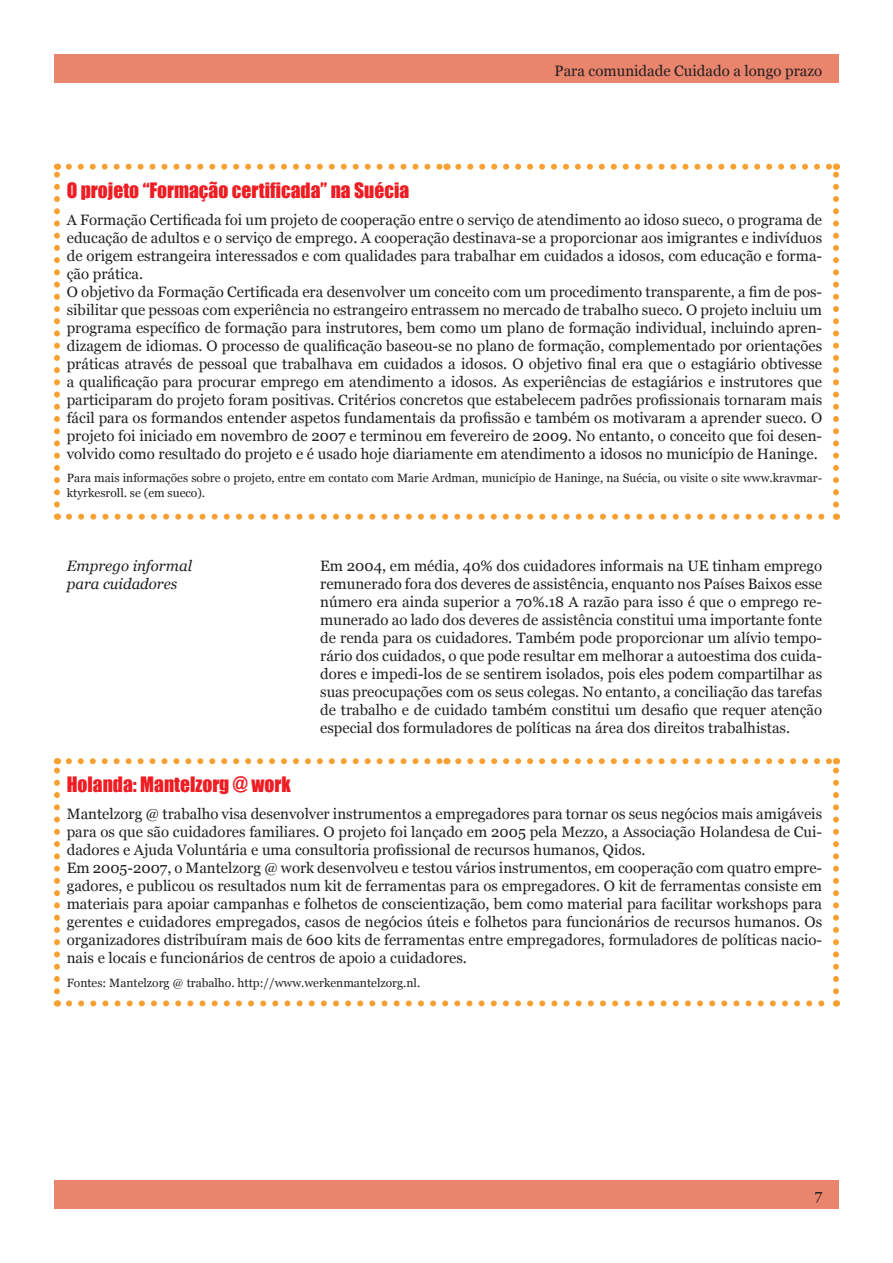
<style>
.page{position:relative;width:893px;height:1263px;background:#fff}
.page>*{position:absolute;margin:0;border:0;box-sizing:border-box;transform-origin:0 0}
.t1{font:19.5px "Impact";color:#ee1d23}
.t2{font:15px/18px "Georgia";color:#231f20;text-align:justify}
.t3{font:italic 15px "Georgia";color:#231f20}
.t4{font:12px/14.4px "Georgia";color:#231f20}
</style>
<div class="page">
<div style="left:54px;top:1180px;width:785px;height:29px;background:#e9846d"></div>
<div style="left:54px;top:54px;width:785px;height:29px;background:#e9846d"></div>
<svg style="left:69px;top:514px;width:756px;height:6px"></svg>
<svg style="left:54px;top:164px;width:6px;height:341px"></svg>
<svg style="left:69px;top:164px;width:378px;height:6px"></svg>
<svg style="left:458px;top:164px;width:381px;height:341px"></svg>
<svg style="left:69px;top:1000px;width:756px;height:6px"></svg>
<svg style="left:54px;top:758px;width:6px;height:233px"></svg>
<svg style="left:69px;top:758px;width:378px;height:6px"></svg>
<svg style="left:458px;top:758px;width:381px;height:233px"></svg>
<p class="t2" style="left:555px;top:61px;width:269px">Para comunidade Cuidado a longo prazo</p>
<p class="t1" style="left:67px;top:175px;width:344px">O projeto “Formação certificada” na Suécia</p>
<p class="t2" style="left:67px;top:210px;width:757px">A Formação Certificada foi um projeto de cooperação entre o serviço de atendimento ao idoso sueco, o programa de educação de adultos e o serviço de emprego. A cooperação destinava-se a proporcionar aos imigrantes e indivíduos de origem estrangeira interessados e com qualidades para trabalhar em cuidados a idosos, com educação e forma&shy;ção prática.</p>
<p class="t2" style="left:67px;top:282px;width:757px">O objetivo da Formação Certificada era desenvolver um conceito com um procedimento transparente, a fim de pos&shy;sibilitar que pessoas com experiência no estrangeiro entrassem no mercado de trabalho sueco. O projeto incluiu um programa específico de formação para instrutores, bem como um plano de formação individual, incluindo apren&shy;dizagem de idiomas. O processo de qualificação baseou-se no plano de formação, complementado por orientações práticas através de pessoal que trabalhava em cuidados a idosos. O objetivo final era que o estagiário obtivesse a qualificação para procurar emprego em atendimento a idosos. As experiências de estagiários e instrutores que participaram do projeto foram positivas. Critérios concretos que estabelecem padrões profissionais tornaram mais fácil para os formandos entender aspetos fundamentais da profissão e também os motivaram a aprender sueco. O projeto foi iniciado em novembro de 2007 e terminou em fevereiro de 2009. No entanto, o conceito que foi desen&shy;volvido como resultado do projeto e é usado hoje diariamente em atendimento a idosos no município de Haninge.</p>
<p class="t4" style="left:67px;top:470px;width:757px">Para mais informações sobre o projeto, entre em contato com Marie Ardman, município de Haninge, na Suécia, ou visite o site www.kravmar&shy;ktyrkesroll. se (em sueco).</p>
<p class="t3" style="left:67px;top:555px;width:127px">Emprego informal</p>
<p class="t3" style="left:67px;top:573px;width:112px">para cuidadores</p>
<p class="t2" style="left:320px;top:556px;width:503px">Em 2004, em média, 40% dos cuidadores informais na UE tinham emprego remunerado fora dos deveres de assistência, enquanto nos Países Baixos esse número era ainda superior a 70%.18 A razão para isso é que o emprego re&shy;munerado ao lado dos deveres de assistência constitui uma importante fonte de renda para os cuidadores. Também pode proporcionar um alívio tempo&shy;rário dos cuidados, o que pode resultar em melhorar a autoestima dos cuida&shy;dores e impedi-los de se sentirem isolados, pois eles podem compartilhar as suas preocupações com os seus colegas. No entanto, a conciliação das tarefas de trabalho e de cuidado também constitui um desafio que requer atenção especial dos formuladores de políticas na área dos direitos trabalhistas.</p>
<p class="t1" style="left:67px;top:769px;width:225px">Holanda: Mantelzorg @ work</p>
<p class="t2" style="left:67px;top:804px;width:757px">Mantelzorg @ trabalho visa desenvolver instrumentos a empregadores para tornar os seus negócios mais amigáveis para os que são cuidadores familiares. O projeto foi lançado em 2005 pela Mezzo, a Associação Holandesa de Cui&shy;dadores e Ajuda Voluntária e uma consultoria profissional de recursos humanos, Qidos.</p>
<p class="t2" style="left:67px;top:858px;width:757px">Em 2005-2007, o Mantelzorg @ work desenvolveu e testou vários instrumentos, em cooperação com quatro empre&shy;gadores, e publicou os resultados num kit de ferramentas para os empregadores. O kit de ferramentas consiste em materiais para apoiar campanhas e folhetos de conscientização, bem como material para facilitar workshops para gerentes e cuidadores empregados, casos de negócios úteis e folhetos para funcionários de recursos humanos. Os organizadores distribuíram mais de 600 kits de ferramentas entre empregadores, formuladores de políticas nacio&shy;nais e locais e funcionários de centros de apoio a cuidadores.</p>
<p class="t4" style="left:67px;top:975px;width:355px">Fontes: Mantelzorg @ trabalho. http://www.werkenmantelzorg.nl.</p>
<p class="t2" style="left:815px;top:1185px;width:9px">7</p>
</div>
